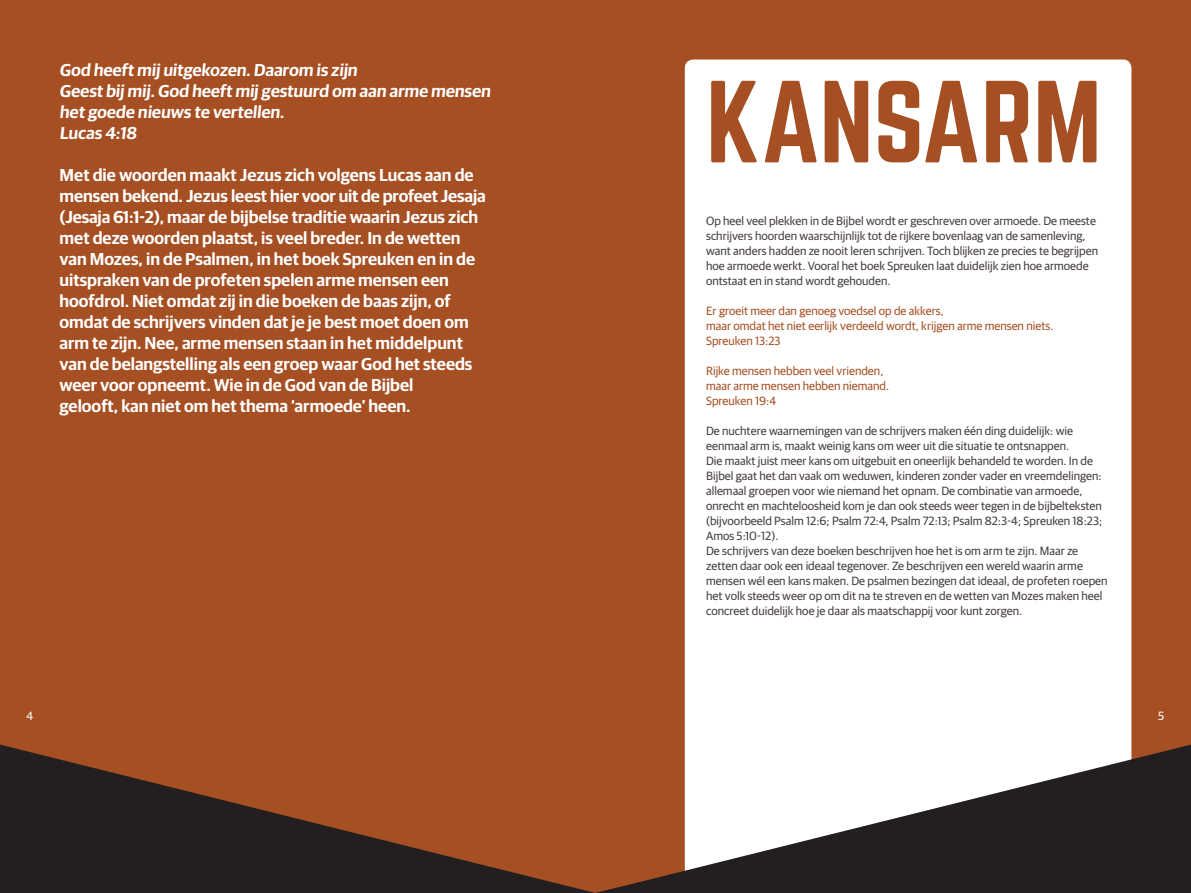
<style>
.page{position:relative;width:1191px;height:893px;background:#a54f23}
.page>*{position:absolute;margin:0;border:0;box-sizing:border-box;transform-origin:0 0}
.t1{font:102px "Norwester";color:#a54f23}
.t2{font:600 17.25px/21px "Guardian Sans";color:#fff}
.t3{font:12px/15px "Guardian Sans";color:#443c42}
.t4{font:12px/15px "Guardian Sans";color:#a54f23}
.t5{font:12px "Guardian Sans";color:#fff}
</style>
<div class="page">
<div style="left:685px;top:60px;width:446px;height:684px;background:#fff"></div>
<svg style="left:595px;top:744px;width:596px;height:149px"></svg>
<svg style="left:0;top:744px;width:595px;height:149px"></svg>
<h2 class="t2" style="left:60px;top:58px;width:435px">God heeft mij uitgekozen. Daarom is zijn<br>Geest bij mij. God heeft mij gestuurd om aan arme mensen het goede nieuws te vertellen.<br>Lucas 4:18</h2>
<p class="t2" style="left:60px;top:163px;width:428px">Met die woorden maakt Jezus zich volgens Lucas aan de mensen bekend. Jezus leest hier voor uit de profeet Jesaja (Jesaja 61:1-2), maar de bijbelse traditie waarin Jezus zich met deze woorden plaatst, is veel breder. In de wetten van Mozes, in de Psalmen, in het boek Spreuken en in de uitspraken van de profeten spelen arme mensen een hoofdrol. Niet omdat zij in die boeken de baas zijn, of omdat de schrijvers vinden dat je je best moet doen om arm te zijn. Nee, arme mensen staan in het middelpunt van de belangstelling als een groep waar God het steeds weer voor opneemt. Wie in de God van de Bijbel<br>gelooft, kan niet om het thema ‘armoede’ heen.</p>
<h1 class="t1" style="left:706px;top:73px;width:397px">KANSARM</h1>
<p class="t3" style="left:706px;top:212px;width:393px">Op heel veel plekken in de Bijbel wordt er geschreven over armoede. De meeste schrijvers hoorden waarschijnlijk tot de rijkere bovenlaag van de samenleving, want anders hadden ze nooit leren schrijven. Toch blijken ze precies te begrijpen hoe armoede werkt. Vooral het boek Spreuken laat duidelijk zien hoe armoede ontstaat en in stand wordt gehouden.</p>
<p class="t4" style="left:706px;top:302px;width:349px">Er groeit meer dan genoeg voedsel op de akkers,<br>maar omdat het niet eerlijk verdeeld wordt, krijgen arme mensen niets.<br>Spreuken 13:23</p>
<p class="t4" style="left:706px;top:362px;width:184px">Rijke mensen hebben veel vrienden, maar arme mensen hebben niemand.<br>Spreuken 19:4</p>
<p class="t3" style="left:706px;top:422px;width:403px">De nuchtere waarnemingen van de schrijvers maken één ding duidelijk: wie eenmaal arm is, maakt weinig kans om weer uit die situatie te ontsnappen.<br>Die maakt juist meer kans om uitgebuit en oneerlijk behandeld te worden. In de Bijbel gaat het dan vaak om weduwen, kinderen zonder vader en vreemdelingen: allemaal groepen voor wie niemand het opnam. De combinatie van armoede, onrecht en machteloosheid kom je dan ook steeds weer tegen in de bijbelteksten (bijvoorbeeld Psalm 12:6; Psalm 72:4, Psalm 72:13; Psalm 82:3-4; Spreuken 18:23; Amos 5:10-12).<br>De schrijvers van deze boeken beschrijven hoe het is om arm te zijn. Maar ze zetten daar ook een ideaal tegenover. Ze beschrijven een wereld waarin arme mensen wél een kans maken. De psalmen bezingen dat ideaal, de profeten roepen het volk steeds weer op om dit na te streven en de wetten van Mozes maken heel concreet duidelijk hoe je daar als maatschappij voor kunt zorgen.</p>
<p class="t5" style="left:26px;top:707px;width:8px">4</p>
<p class="t5" style="left:1158px;top:707px;width:8px">5</p>
</div>
